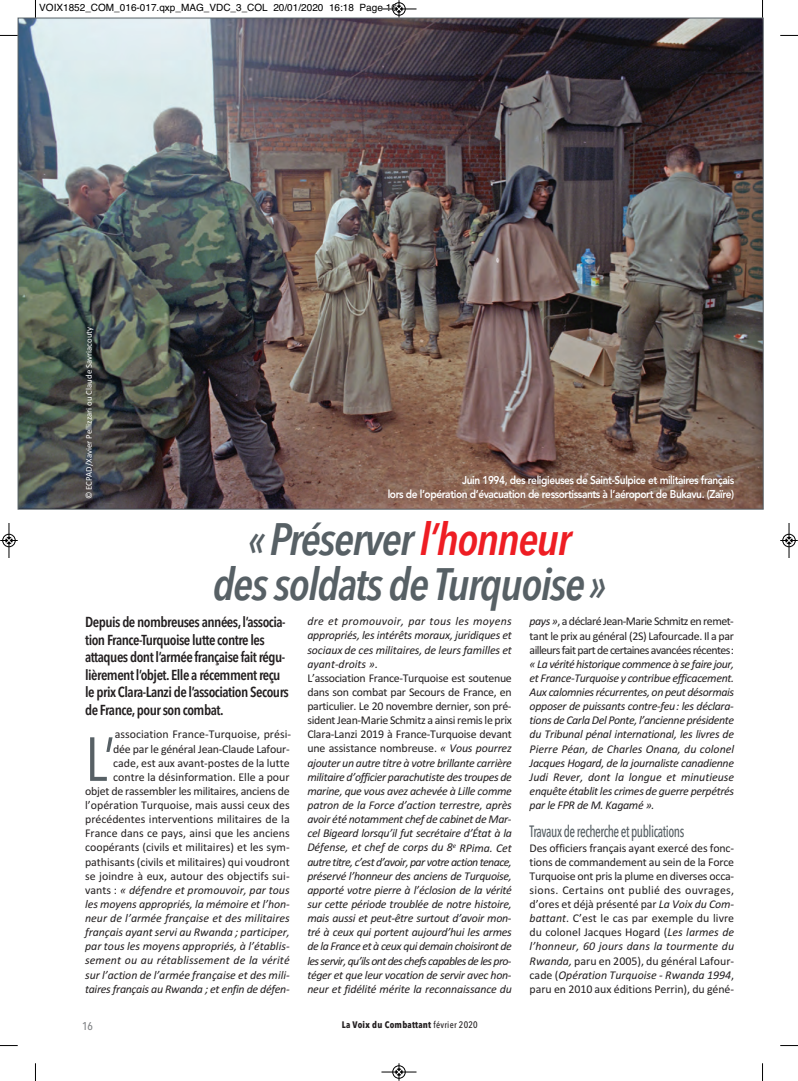
<style>
.page{position:relative;width:798px;height:1081px;background:#fff}
.page>*{position:absolute;margin:0;border:0;box-sizing:border-box;transform-origin:0 0}
.t1{font:61.5px "Avenir Next Condensed";color:#576065}
.t2{font:italic 600 45px "Avenir Next Condensed";letter-spacing:-.035em;color:#576065}
.t3{font:500 16.25px "Avenir Next Condensed";letter-spacing:-.035em;color:#576065;scale:.8 1}
.t4{font:600 14.38px/17.5px "Avenir Next Condensed";letter-spacing:-.035em;color:#231f20}
.t5{font:italic 11.88px/14.1px "Calibri";letter-spacing:-.015em;color:#231f20;text-align:justify}
.t6{font:11.88px/14.1px "Calibri";color:#231f20;text-align:right}
.t7{font:800 11.25px "Avenir";letter-spacing:-.04em;color:#fff;scale:.9 1}
.t8{font:500 11.25px "Avenir Next Condensed";color:#808285}
.t9{font:10px "Helvetica";color:#000}
.t10{font:700 9.38px "Avenir Next Condensed";letter-spacing:.025em;color:#231f20}
.t11{font:8.75px "Calibri";color:#fff}
.s1{color:#ee1d23}
.s2{font-style:italic}
.s3{font-style:normal}
.s4{font-weight:500}
</style>
<div class="page">
<img style="left:20px;top:20px;width:741px;height:487px">
<svg style="left:35px;top:0;width:1px;height:18px"></svg>
<svg style="left:0;top:35px;width:18px;height:1px"></svg>
<svg style="left:761px;top:0;width:2px;height:18px"></svg>
<svg style="left:780px;top:35px;width:17px;height:1px"></svg>
<svg style="left:35px;top:1063px;width:1px;height:18px"></svg>
<svg style="left:0;top:1045px;width:18px;height:1px"></svg>
<svg style="left:762px;top:1063px;width:1px;height:18px"></svg>
<svg style="left:780px;top:1045px;width:17px;height:1px"></svg>
<div style="left:392px;top:2px;width:13px;height:14px;border:1px solid #fff;border-radius:50%"></div>
<hr style="left:381px;top:9px;width:35px;height:1px;background:#000">
<div style="left:392px;top:3px;width:13px;height:12px;border:1px solid #000;border-radius:50%"></div>
<svg style="left:395px;top:0;width:7px;height:18px"></svg>
<hr style="left:381px;top:1072px;width:35px;height:1px;background:#000">
<div style="left:392px;top:1065px;width:13px;height:13px;border:1px solid #000;border-radius:50%"></div>
<svg style="left:395px;top:1063px;width:7px;height:17px"></svg>
<div style="left:2px;top:534px;width:14px;height:13px;border:1px solid #fff;border-radius:50%"></div>
<hr style="left:9px;top:523px;width:1px;height:35px;background:#000">
<div style="left:3px;top:534px;width:12px;height:13px;border:1px solid #000;border-radius:50%"></div>
<svg style="left:0;top:537px;width:18px;height:7px"></svg>
<hr style="left:788px;top:523px;width:1px;height:35px;background:#000">
<div style="left:782px;top:534px;width:13px;height:13px;border:1px solid #000;border-radius:50%"></div>
<svg style="left:780px;top:537px;width:17px;height:7px"></svg>
<p class="t9" style="left:39px;top:4px;width:359px">VOIX1852_COM_016-017.qxp_MAG_VDC_3_COL 20/01/2020 16:18 Page 16</p>
<p class="t11" style="left:86px;top:499px;width:174px;rotate:-90deg">© ECPAD/Xavier Pellizzari ou Claude Savriacouty</p>
<p class="t7" style="left:462px;top:476px;width:303px">Juin 1994, des religieuses de Saint-Sulpice et militaires français</p>
<p class="t7" style="left:387px;top:490px;width:386px">lors de l’opération d’évacuation de ressortissants à l’aéroport de Bukavu. (Zaïre)</p>
<p class="t2" style="left:248px;top:513px;width:324px">« Préserver <span class="s1">l’honneur</span></p>
<p class="t2" style="left:213px;top:558px;width:395px">des soldats de Turquoise »</p>
<p class="t4" style="left:85px;top:615px;width:205px">Depuis de nombreuses années, l’associa&shy;tion France-Turquoise lutte contre les attaques dont l’armée française fait régu&shy;lièrement l’objet. Elle a récemment reçu le prix Clara-Lanzi de l’association Secours de France, pour son combat.</p>
<p class="t1" style="left:85px;top:734px;width:32px">L’</p>
<p class="t6" style="left:85px;top:728px;width:207px">association France-Turquoise, prési-<br>dée par le général Jean-Claude Lafour-<br>cade, est aux avant-postes de la lutte contre la désinformation. Elle a pour<br>objet de rassembler les militaires, anciens de l’opération Turquoise, mais aussi ceux des précédentes interventions militaires de la France dans ce pays, ainsi que les anciens coopérants (civils et militaires) et les sym&shy;pathisants (civils et militaires) qui voudront se joindre à eux, autour des objectifs sui&shy;vants : <span class="s2">« défendre et promouvoir, par tous les moyens appropriés, la mémoire et l’hon&shy;neur de l’armée française et des militaires français ayant servi au Rwanda ; participer, par tous les moyens appropriés, à l’établis&shy;sement ou au rétablissement de la vérité sur l’action de l’armée française et des mili&shy;taires français au Rwanda ; et enfin de défen-</span></p>
<p class="t5" style="left:307px;top:615px;width:206px">dre et promouvoir, par tous les moyens appropriés, les intérêts moraux, juridiques et sociaux de ces militaires, de leurs familles et ayant-droits ».</p>
<p class="t5" style="left:307px;top:672px;width:206px"><span class="s3">L’association France-Turquoise est soutenue dans son combat par Secours de France, en particulier. Le 20 novembre dernier, son pré&shy;sident Jean-Marie Schmitz a ainsi remis le prix Clara-Lanzi 2019 à France-Turquoise devant une assistance nombreuse.</span> « Vous pourrez ajouter un autre titre à votre brillante carrière militaire d’officier parachutiste des troupes de marine, que vous avez achevée à Lille comme patron de la Force d’action terrestre, après avoir été notamment chef de cabinet de Mar&shy;cel Bigeard lorsqu’il fut secrétaire d’État à la Défense, et chef de corps du 8<sup>e</sup> RPima. Cet autre titre, c’est d’avoir, par votre action tenace, préservé l’honneur des anciens de Turquoise, apporté votre pierre à l’éclosion de la vérité sur cette période troublée de notre histoire, mais aussi et peut-être surtout d’avoir mon&shy;tré à ceux qui portent aujourd’hui les armes de la France et à ceux qui demain choisiront de les servir, qu’ils ont des chefs capables de les pro&shy;téger et que leur vocation de servir avec hon&shy;neur et fidélité mérite la reconnaissance du</p>
<p class="t8" style="left:82px;top:1019px;width:12px">16</p>
<p class="t10" style="left:341px;top:1019px;width:137px">La Voix du Combattant <span class="s4">février 2020</span></p>
<p class="t5" style="left:529px;top:615px;width:206px">pays »<span class="s3">, a déclaré Jean-Marie Schmitz en remet&shy;tant le prix au général (2S) Lafourcade. Il a par ailleurs fait part de certaines avancées récentes: </span>« La vérité historique commence à se faire jour, et France-Turquoise y contribue efficacement.<br>Aux calomnies récurrentes, on peut désormais opposer de puissants contre-feu: les déclara&shy;tions de Carla Del Ponte, l’ancienne présidente du Tribunal pénal international, les livres de Pierre Péan, de Charles Onana, du colonel Jacques Hogard, de la journaliste canadienne Judi Rever, dont la longue et minutieuse enquête établit les crimes de guerre perpétrés par le FPR de M. Kagamé ».</p>
<p class="t3" style="left:529px;top:822px;width:195px">Travaux de recherche et publications</p>
<p class="t6" style="left:529px;top:841px;width:206px;text-align:justify">Des officiers français ayant exercé des fonc&shy;tions de commandement au sein de la Force Turquoise ont pris la plume en diverses occa&shy;sions. Certains ont publié des ouvrages, d’ores et déjà présenté par <span class="s2">La Voix du Com&shy;battant</span>. C’est le cas par exemple du livre du colonel Jacques Hogard (<span class="s2">Les larmes de l’honneur, 60 jours dans la tourmente du Rwanda,</span> paru en 2005), du général Lafour&shy;cade (<span class="s2">Opération Turquoise - Rwanda 1994</span>, paru en 2010 aux éditions Perrin), du géné-</p>
</div>
